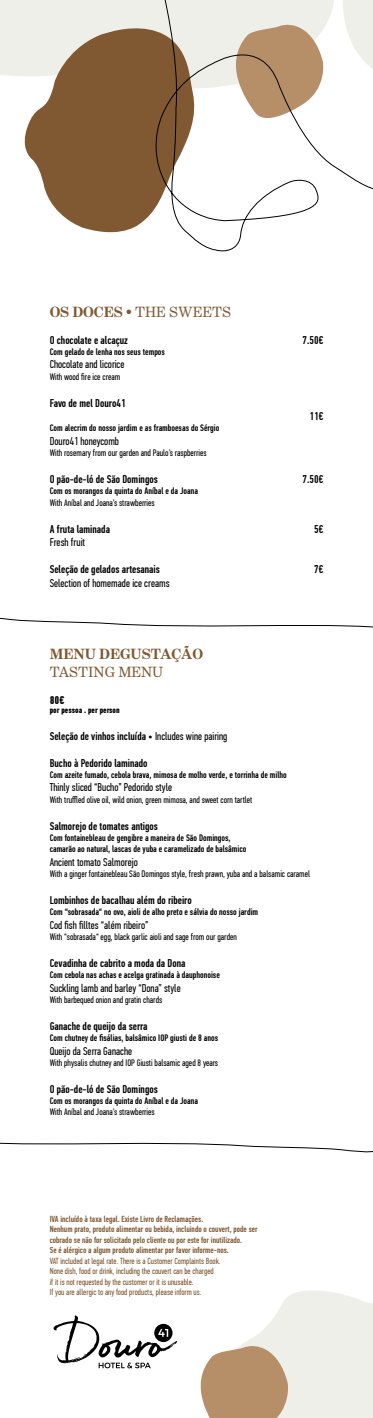
<style>
.page{position:relative;width:373px;height:1418px;background:#fff}
.page>*{position:absolute;margin:0;border:0;box-sizing:border-box;transform-origin:0 0}
.t1{font:15px "Benton Modern";color:#805831}
.t2{font:700 15px "Benton Modern";color:#805831}
.t3{font:500 11.25px "PF Din Text Comp Pro";color:#000}
.t4{font:11.25px "PF Din Text Comp Pro";color:#000}
.t5{font:700 11.25px "PF Din Text Comp Pro";color:#000}
.t6{font:500 9.38px/11.2px "PF Din Text Comp Pro";color:#000}
.t7{font:9.38px "PF Din Text Comp Pro";color:#000}
.t8{font:500 8.75px/10.5px "PF Din Text Comp Pro";color:#805831}
.t9{font:8.75px/10.5px "PF Din Text Comp Pro";color:#805831}
.t10{font:700 8.75px "PF Din Text Comp Pro";color:#000}
.s1{font-weight:700}
.s2{font-weight:400}
</style>
<div class="page">
<svg style="left:246px;top:1290px;width:126px;height:127px;background:#f1f1ec"></svg>
<svg style="left:200px;top:1342px;width:91px;height:75px;background:#c4a688"></svg>
<div style="left:0;top:0;width:23px;height:76px;background:#efefe9"></div>
<svg style="left:20px;top:3px;width:133px;height:230px;background:#a99075"></svg>
<svg style="left:153px;top:0;width:219px;height:252px"></svg>
<svg style="left:0;top:1142px;width:372px;height:11px"></svg>
<svg style="left:0;top:617px;width:372px;height:11px"></svg>
<svg style="left:53px;top:1315px;width:124px;height:53px"></svg>
<h1 class="t1" style="left:50px;top:303px;width:182px"><span class="s1">OS DOCES •</span> THE SWEETS</h1>
<p class="t3" style="left:50px;top:333px;width:80px">O chocolate e alcaçuz</p>
<p class="t3" style="left:302px;top:333px;width:22px">7.50€</p>
<p class="t6" style="left:50px;top:346px;width:116px">Com gelado de lenha nos seus tempos</p>
<p class="t4" style="left:50px;top:358px;width:76px">Chocolate and licorice</p>
<p class="t7" style="left:50px;top:371px;width:72px">With wood fire ice cream</p>
<p class="t3" style="left:50px;top:396px;width:77px">Favo de mel Douro41</p>
<p class="t3" style="left:309px;top:410px;width:15px">11€</p>
<p class="t6" style="left:50px;top:422px;width:171px">Com alecrim do nosso jardim e as framboesas do Sérgio</p>
<p class="t4" style="left:50px;top:434px;width:71px">Douro41 honeycomb</p>
<p class="t7" style="left:50px;top:447px;width:158px">With rosemary from our garden and Paulo’s raspberries</p>
<p class="t3" style="left:50px;top:473px;width:109px">O pão-de-ló de São Domingos</p>
<p class="t3" style="left:302px;top:473px;width:22px">7.50€</p>
<p class="t6" style="left:50px;top:485px;width:149px">Com os morangos da quinta do Aníbal e da Joana</p>
<p class="t7" style="left:50px;top:497px;width:106px">With Aníbal and Joana’s strawberries</p>
<p class="t3" style="left:50px;top:522px;width:62px">A fruta laminada</p>
<p class="t3" style="left:313px;top:522px;width:11px">5€</p>
<p class="t4" style="left:50px;top:536px;width:37px">Fresh fruit</p>
<p class="t3" style="left:50px;top:563px;width:112px">Seleção de gelados artesanais</p>
<p class="t3" style="left:313px;top:563px;width:11px">7€</p>
<p class="t4" style="left:50px;top:576px;width:121px">Selection of homemade ice creams</p>
<h1 class="t2" style="left:50px;top:645px;width:154px">MENU DEGUSTAÇÃO</h1>
<h1 class="t1" style="left:50px;top:663px;width:115px">TASTING MENU</h1>
<p class="t5" style="left:50px;top:693px;width:16px">80€</p>
<p class="t10" style="left:50px;top:704px;width:71px">por pessoa . per person</p>
<p class="t3" style="left:50px;top:729px;width:179px">Seleção de vinhos incluída <span class="s2">• Includes wine pairing</span></p>
<p class="t3" style="left:50px;top:756px;width:99px">Bucho à Pedorido laminado</p>
<p class="t6" style="left:50px;top:769px;width:238px">Com azeite fumado, cebola brava, mimosa de molho verde, e torrinha de milho</p>
<p class="t4" style="left:50px;top:781px;width:124px">Thinly sliced “Bucho” Pedorido style</p>
<p class="t7" style="left:50px;top:794px;width:204px">With truffled olive oil, wild onion, green mimosa, and sweet corn tartlet</p>
<p class="t3" style="left:50px;top:819px;width:110px">Salmorejo de tomates antigos</p>
<p class="t6" style="left:50px;top:832px;width:198px">Com fontainebleau de gengibre a maneira de São Domingos, camarão ao natural, lascas de yuba e caramelizado de balsâmico</p>
<p class="t4" style="left:50px;top:855px;width:89px">Ancient tomato Salmorejo</p>
<p class="t7" style="left:50px;top:868px;width:261px">With a ginger fontainebleau São Domingos style, fresh prawn, yuba and a balsamic caramel</p>
<p class="t3" style="left:50px;top:893px;width:143px">Lombinhos de bacalhau além do ribeiro</p>
<p class="t6" style="left:50px;top:906px;width:209px">Com “sobrasada“ no ovo, aioli de alho preto e sálvia do nosso jardim</p>
<p class="t4" style="left:50px;top:918px;width:100px">Cod fish filltes “além ribeiro”</p>
<p class="t7" style="left:50px;top:931px;width:188px">With “sobrasada“ egg, black garlic aioli and sage from our garden</p>
<p class="t3" style="left:50px;top:956px;width:137px">Cevadinha de cabrito a moda da Dona</p>
<p class="t6" style="left:50px;top:969px;width:171px">Com cebola nas achas e acelga gratinada à dauphonoise</p>
<p class="t4" style="left:50px;top:981px;width:132px">Suckling lamb and barley “Dona” style</p>
<p class="t7" style="left:50px;top:994px;width:114px">With barbequed onion and gratin chards</p>
<p class="t3" style="left:50px;top:1019px;width:99px">Ganache de queijo da serra</p>
<p class="t6" style="left:50px;top:1032px;width:170px">Com chutney de fisálias, balsâmico IOP giusti de 8 anos</p>
<p class="t4" style="left:50px;top:1044px;width:84px">Queijo da Serra Ganache</p>
<p class="t7" style="left:50px;top:1057px;width:170px">With physalis chutney and IOP Giusti balsamic aged 8 years</p>
<p class="t3" style="left:50px;top:1082px;width:109px">O pão-de-ló de São Domingos</p>
<p class="t6" style="left:50px;top:1095px;width:149px">Com os morangos da quinta do Aníbal e da Joana</p>
<p class="t7" style="left:50px;top:1106px;width:106px">With Aníbal and Joana’s strawberries</p>
<p class="t8" style="left:50px;top:1213px;width:209px">IVA incluído à taxa legal. Existe Livro de Reclamações.<br>Nenhum prato, produto alimentar ou bebida, incluindo o couvert, pode ser cobrado se não for solicitado pelo cliente ou por este for inutilizado.<br>Se é alérgico a algum produto alimentar por favor informe-nos.</p>
<p class="t9" style="left:50px;top:1255px;width:172px">VAT included at legal rate. There is a Customer Complaints Book.<br>None dish, food or drink, including the couvert can be charged<br>if it is not requested by the customer or it is unusable.<br>If you are allergic to any food products, please inform us.</p>
</div>
